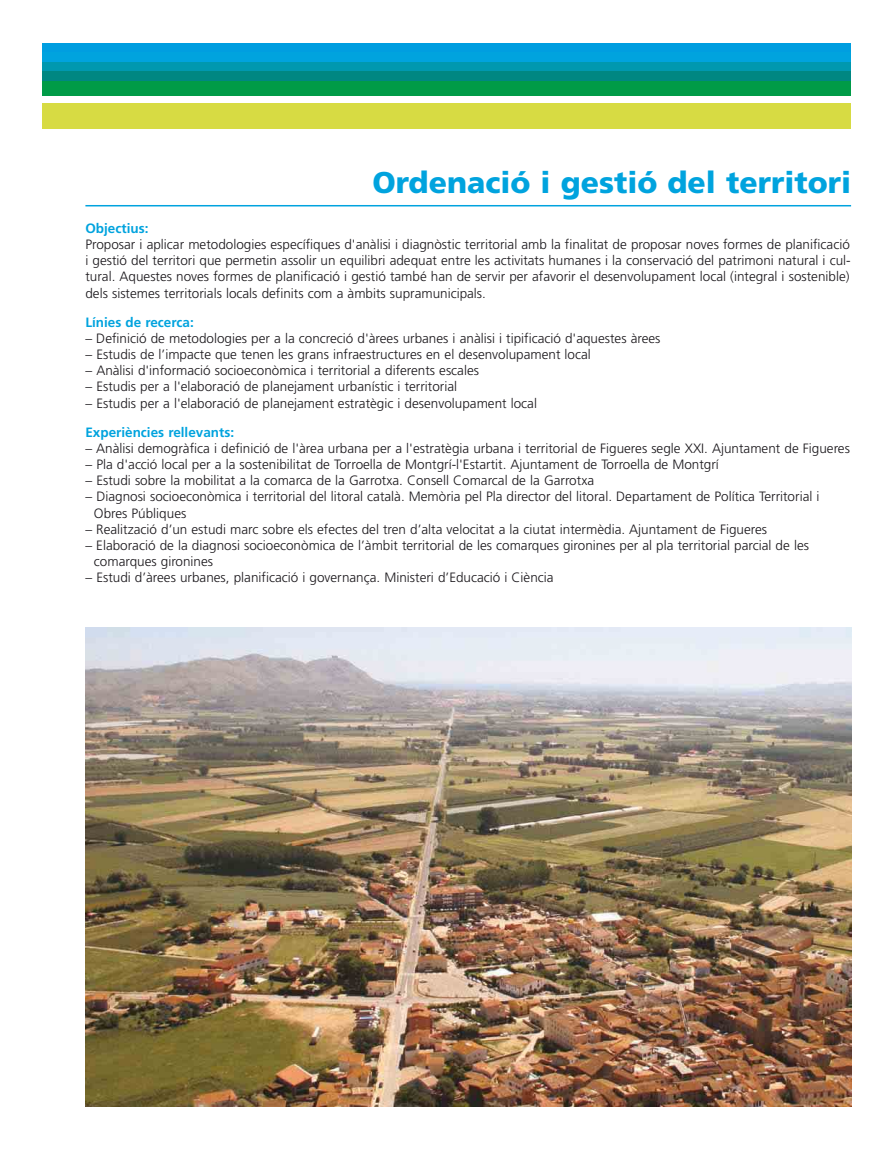
<style>
.page{position:relative;width:894px;height:1149px;background:#fff}
.page>*{position:absolute;margin:0;border:0;box-sizing:border-box;transform-origin:0 0}
.t1{font:900 30px "Frutiger LT";color:#00a3de}
.t2{font:300 13.5px/16.2px "Frutiger LT";color:#1a171b}
.t3{font:700 13.5px "Frutiger LT";color:#00a3de}
</style>
<div class="page">
<div style="left:43px;top:43px;width:808px;height:14px;background:#009ee0"></div>
<div style="left:43px;top:52px;width:808px;height:15px;background:#00a3de"></div>
<div style="left:43px;top:62px;width:808px;height:15px;background:#0098af"></div>
<div style="left:43px;top:72px;width:808px;height:14px;background:#008782"></div>
<div style="left:43px;top:81px;width:808px;height:15px;background:#009b47"></div>
<div style="left:43px;top:103px;width:808px;height:26px;background:#d7db43"></div>
<hr style="left:85px;top:205px;width:766px;height:1px;background:#00a3de">
<img style="left:85px;top:628px;width:766px;height:478px">
<h1 class="t1" style="left:372px;top:170px;width:480px">Ordenació i gestió del territori</h1>
<p class="t3" style="left:85px;top:223px;width:65px">Objectius:</p>
<p class="t2" style="left:85px;top:237px;width:767px;text-align:justify">Proposar i aplicar metodologies específiques d'anàlisi i diagnòstic territorial amb la finalitat de proposar noves formes de planificació i gestió del territori que permetin assolir un equilibri adequat entre les activitats humanes i la conservació del patrimoni natural i cul&shy;tural. Aquestes noves formes de planificació i gestió també han de servir per afavorir el desenvolupament local (integral i sostenible) dels sistemes territorials locals definits com a àmbits supramunicipals.</p>
<p class="t3" style="left:85px;top:316px;width:110px">Línies de recerca:</p>
<p class="t2" style="left:85px;top:331px;width:576px">– Definició de metodologies per a la concreció d'àrees urbanes i anàlisi i tipificació d'aquestes àrees</p>
<p class="t2" style="left:85px;top:347px;width:507px">– Estudis de l’impacte que tenen les grans infraestructures en el desenvolupament local</p>
<p class="t2" style="left:85px;top:363px;width:395px">– Anàlisi d'informació socioeconòmica i territorial a diferents escales</p>
<p class="t2" style="left:85px;top:380px;width:373px">– Estudis per a l'elaboració de planejament urbanístic i territorial</p>
<p class="t2" style="left:85px;top:396px;width:453px">– Estudis per a l'elaboració de planejament estratègic i desenvolupament local</p>
<p class="t3" style="left:85px;top:426px;width:150px">Experiències rellevants:</p>
<p class="t2" style="left:85px;top:441px;width:766px">– Anàlisi demogràfica i definició de l'àrea urbana per a l'estratègia urbana i territorial de Figueres segle XXI. Ajuntament de Figueres</p>
<p class="t2" style="left:85px;top:457px;width:635px">– Pla d'acció local per a la sostenibilitat de Torroella de Montgrí-l'Estartit. Ajuntament de Torroella de Montgrí</p>
<p class="t2" style="left:85px;top:473px;width:510px">– Estudi sobre la mobilitat a la comarca de la Garrotxa. Consell Comarcal de la Garrotxa</p>
<p class="t2" style="left:94px;top:490px;width:727px;text-indent:-8px">– Diagnosi socioeconòmica i territorial del litoral català. Memòria pel Pla director del litoral. Departament de Política Territorial i<br>Obres Públiques</p>
<p class="t2" style="left:85px;top:522px;width:683px">– Realització d’un estudi marc sobre els efectes del tren d’alta velocitat a la ciutat intermèdia. Ajuntament de Figueres</p>
<p class="t2" style="left:94px;top:538px;width:716px;text-indent:-9px">– Elaboració de la diagnosi socioeconòmica de l’àmbit territorial de les comarques gironines per al pla territorial parcial de les comarques gironines</p>
<p class="t2" style="left:85px;top:571px;width:469px">– Estudi d’àrees urbanes, planificació i governança. Ministeri d’Educació i Ciència</p>
</div>
